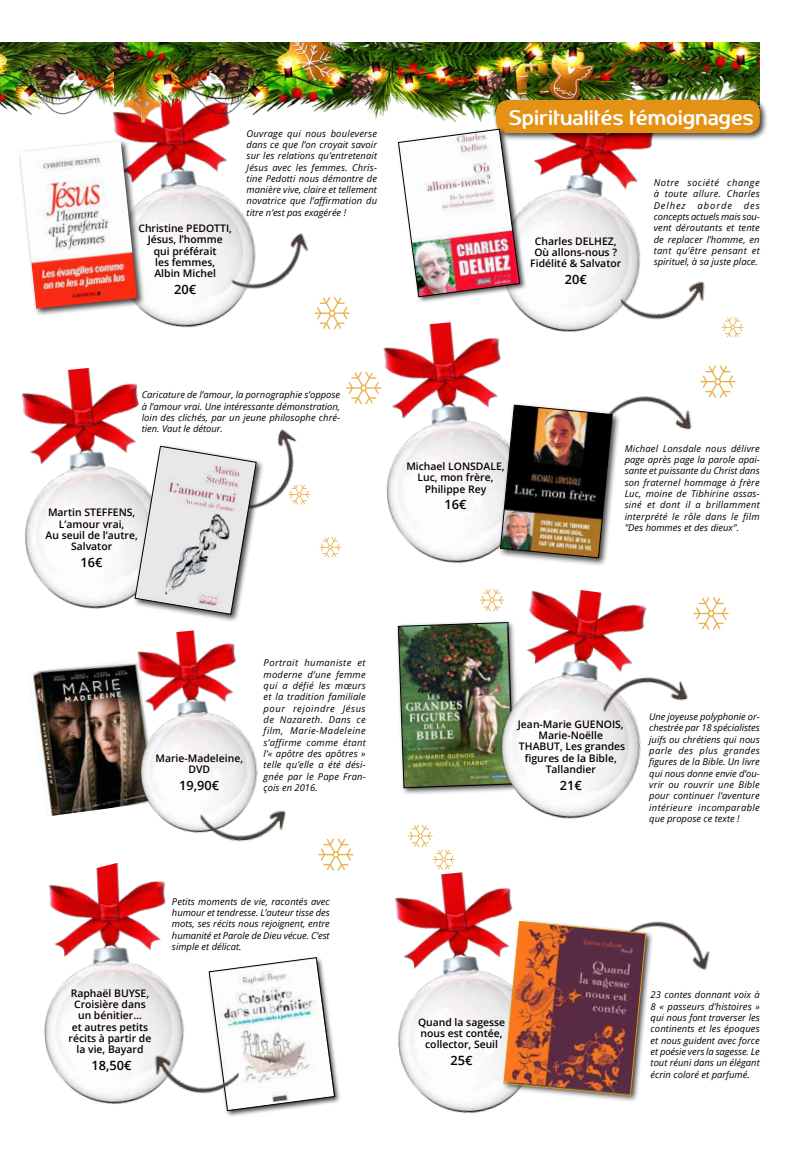
<style>
.page{position:relative;width:808px;height:1149px;background:#fff}
.page>*{position:absolute;margin:0;border:0;box-sizing:border-box;transform-origin:0 0}
.t1{font:23.2px "Constance";color:#fff}
.t2{font:600 12.8px "Open Sans";color:#000}
.t3{font:600 10.4px/11.2px "Open Sans";color:#000;text-align:center}
.t4{font:italic 9.4px/11.3px "Open Sans";letter-spacing:.005em;color:#000;text-align:justify}
</style>
<div class="page">
<img style="left:515px;top:149px;width:130px;height:183px">
<img style="left:113px;top:117px;width:114px;height:211px">
<img style="left:0;top:42px;width:114px;height:75px">
<img style="left:114px;top:42px;width:646px;height:107px">
<div style="left:493px;top:97px;width:275px;height:44px;background:#000;opacity:.75"></div>
<div style="left:496px;top:100px;width:264px;height:33px;background:#e39216;border-radius:12px"></div>
<img style="left:621px;top:396px;width:71px;height:34px">
<svg style="left:346px;top:372px;width:20px;height:32px"></svg>
<svg style="left:694px;top:597px;width:35px;height:32px"></svg>
<svg style="left:318px;top:838px;width:35px;height:32px"></svg>
<svg style="left:700px;top:365px;width:35px;height:33px"></svg>
<svg style="left:346px;top:307px;width:3px;height:13px"></svg>
<svg style="left:319px;top:537px;width:22px;height:20px"></svg>
<svg style="left:408px;top:824px;width:46px;height:42px"></svg>
<svg style="left:480px;top:589px;width:7px;height:22px"></svg>
<svg style="left:736px;top:317px;width:7px;height:20px"></svg>
<div style="left:396px;top:620px;width:126px;height:175px;background:#000;opacity:.75"></div>
<img style="left:398px;top:622px;width:89px;height:165px">
<img style="left:395px;top:866px;width:118px;height:248px">
<img style="left:21px;top:368px;width:119px;height:241px">
<img style="left:366px;top:316px;width:171px;height:247px">
<img style="left:487px;top:589px;width:160px;height:230px">
<img style="left:205px;top:197px;width:141px;height:132px">
<div style="left:18px;top:139px;width:127px;height:177px;background:#000;opacity:.75"></div>
<img style="left:20px;top:141px;width:117px;height:167px">
<div style="left:396px;top:127px;width:130px;height:177px;background:#000;opacity:.75"></div>
<img style="left:398px;top:129px;width:122px;height:168px">
<img style="left:600px;top:248px;width:136px;height:90px">
<img style="left:44px;top:863px;width:140px;height:241px">
<div style="left:207px;top:955px;width:135px;height:162px;background:#000;opacity:.75"></div>
<svg style="left:209px;top:957px;width:126px;height:153px"></svg>
<img style="left:123px;top:1021px;width:135px;height:96px">
<img style="left:264px;top:429px;width:47px;height:77px">
<img style="left:654px;top:921px;width:56px;height:50px">
<img style="left:29px;top:663px;width:94px;height:153px">
<img style="left:123px;top:630px;width:135px;height:201px">
<img style="left:183px;top:780px;width:103px;height:86px">
<img style="left:585px;top:651px;width:103px;height:84px">
<div style="left:133px;top:443px;width:131px;height:179px;background:#000;opacity:.75"></div>
<svg style="left:135px;top:446px;width:121px;height:168px"></svg>
<div style="left:498px;top:402px;width:123px;height:164px;background:#000;opacity:.75"></div>
<img style="left:500px;top:405px;width:112px;height:153px">
<div style="left:501px;top:918px;width:153px;height:185px;background:#000;opacity:.75"></div>
<img style="left:504px;top:920px;width:142px;height:175px">
<p class="t3" style="left:138px;top:222px;width:95px">Christine PEDOTTI,<br>Jésus, l’homme<br>qui préférait<br>les femmes,<br>Albin Michel</p>
<h2 class="t2" style="left:174px;top:280px;width:24px">20€</h2>
<p class="t4" style="left:247px;top:127px;width:132px">Ouvrage qui nous bouleverse dans ce que l’on croyait savoir sur les relations qu’entretenait Jésus avec les femmes. Chris&shy;tine Pedotti nous démontre de manière vive, claire et tellement novatrice que l’affirmation du titre n’est pas exagérée !</p>
<h1 class="t1" style="left:509px;top:105px;width:247px">Spiritualités témoignages</h1>
<p class="t3" style="left:530px;top:235px;width:93px">Charles DELHEZ,<br>Où allons-nous ?<br>Fidélité &amp; Salvator</p>
<h2 class="t2" style="left:565px;top:270px;width:24px">20€</h2>
<p class="t4" style="left:654px;top:177px;width:108px">Notre société change à toute allure. Charles Delhez</p>
<p class="t4" style="left:654px;top:199px;width:108px;text-indent:90px">des concepts actuels mais sou&shy;vent déroutants et tente de replacer l’homme, en tant qu’être pensant et spirituel, à sa juste place.</p>
<p class="t4" style="left:698px;top:199px;width:36px">aborde</p>
<p class="t4" style="left:142px;top:389px;width:200px">Caricature de l’amour, la pornographie s’oppose à l’amour vrai. Une intéressante démonstration, loin des clichés, par un jeune philosophe chré&shy;tien. Vaut le détour.</p>
<p class="t3" style="left:45px;top:506px;width:94px">Martin STEFFENS,<br>L’amour vrai,<br>Au seuil de l’autre,<br>Salvator</p>
<h2 class="t2" style="left:81px;top:553px;width:24px">16€</h2>
<p class="t3" style="left:156px;top:751px;width:89px">Marie-Madeleine,<br>DVD</p>
<h2 class="t2" style="left:179px;top:775px;width:42px">19,90€</h2>
<p class="t4" style="left:264px;top:657px;width:104px">Portrait humaniste et moderne d’une femme qui a défié les mœurs et la tradition familiale pour rejoindre Jésus de Nazareth. Dans ce film, Marie-Madeleine s’affirme comme étant l’« apôtre des apôtres » telle qu’elle a été dési&shy;gnée par le Pape Fran&shy;çois en 2016.</p>
<p class="t4" style="left:172px;top:895px;width:159px">Petits moments de vie, racontés avec humour et tendresse. L’auteur tisse des mots, ses récits nous rejoignent, entre humanité et Parole de Dieu vécue. C’est simple et délicat.</p>
<p class="t3" style="left:69px;top:987px;width:84px">Raphaël BUYSE,<br>Croisière dans un bénitier…<br>et autres petits récits à partir de la vie, Bayard</p>
<h2 class="t2" style="left:92px;top:1056px;width:42px">18,50€</h2>
<p class="t3" style="left:406px;top:460px;width:100px">Michael LONSDALE,<br>Luc, mon frère,<br>Philippe Rey</p>
<h2 class="t2" style="left:444px;top:496px;width:24px">16€</h2>
<p class="t4" style="left:625px;top:442px;width:137px">Michael Lonsdale nous délivre page après page la parole apai&shy;sante et puissante du Christ dans son fraternel hommage à frère Luc, moine de Tibhirine assas&shy;siné et dont il a brillamment interprété le rôle dans le film "Des hommes et des dieux".</p>
<p class="t3" style="left:518px;top:718px;width:109px">Jean-Marie GUENOIS,<br>Marie-Noëlle<br>THABUT, Les grandes figures de la Bible,<br>Tallandier</p>
<h2 class="t2" style="left:560px;top:776px;width:24px">21€</h2>
<p class="t4" style="left:649px;top:710px;width:112px">Une joyeuse polyphonie or&shy;chestrée par 18 spécialistes juifs ou chrétiens qui nous parle des plus grandes figures de la Bible. Un livre qui nous donne envie d’ou&shy;vrir ou rouvrir une Bible pour continuer l’aventure intérieure incomparable que propose ce texte !</p>
<p class="t3" style="left:418px;top:1015px;width:89px">Quand la sagesse nous est contée, collector, Seuil</p>
<h2 class="t2" style="left:451px;top:1050px;width:24px">25€</h2>
<p class="t4" style="left:651px;top:988px;width:111px">23 contes donnant voix à 8 « passeurs d’histoires » qui nous font traverser les continents et les époques et nous guident avec force et poésie vers la sagesse. Le tout réuni dans un élégant écrin coloré et parfumé.</p>
</div>
